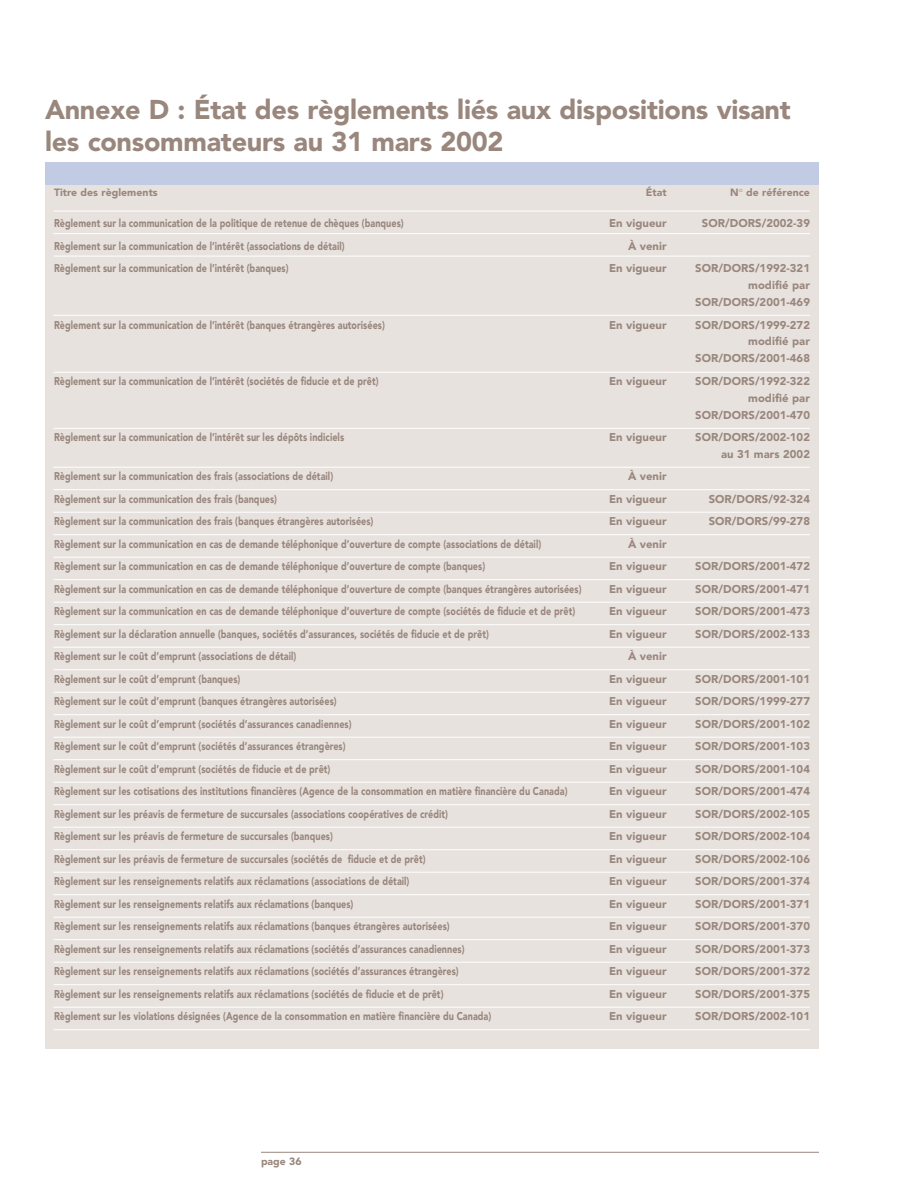
<style>
.page{position:relative;width:918px;height:1188px;background:#fff}
.page>*{position:absolute;margin:0;border:0;box-sizing:border-box;transform-origin:0 0}
.t1{font:900 27px/31.5px "Avenir";letter-spacing:-.01em;color:#99877d}
.t2{font:900 11.25px/22.5px "Avenir";letter-spacing:.005em;color:#99877d;scale:.8 1}
.t3{font:900 11.25px/22.5px "Avenir";letter-spacing:.005em;color:#99877d;text-align:right}
.t4{font:900 10.5px "Avenir";letter-spacing:.005em;color:#99877d}
</style>
<div class="page">
<hr style="left:261px;top:1152px;width:558px;height:1px;background:#99877d">
<div style="left:45px;top:162px;width:774px;height:23px;background:#c1cce4"></div>
<div style="left:45px;top:185px;width:774px;height:863px;background:#e8e2df"></div>
<hr style="left:53px;top:211px;width:757px;height:1px;background:#fff">
<hr style="left:53px;top:233px;width:757px;height:1px;background:#fff">
<hr style="left:53px;top:256px;width:757px;height:1px;background:#fff">
<hr style="left:53px;top:315px;width:757px;height:1px;background:#fff">
<hr style="left:53px;top:372px;width:757px;height:1px;background:#fff">
<hr style="left:53px;top:428px;width:757px;height:1px;background:#fff">
<hr style="left:53px;top:467px;width:757px;height:1px;background:#fff">
<hr style="left:53px;top:489px;width:757px;height:1px;background:#fff">
<hr style="left:53px;top:512px;width:757px;height:1px;background:#fff">
<hr style="left:53px;top:534px;width:757px;height:1px;background:#fff">
<hr style="left:53px;top:557px;width:757px;height:1px;background:#fff">
<hr style="left:53px;top:579px;width:757px;height:1px;background:#fff">
<hr style="left:53px;top:602px;width:757px;height:1px;background:#fff">
<hr style="left:53px;top:624px;width:757px;height:1px;background:#fff">
<hr style="left:53px;top:647px;width:757px;height:1px;background:#fff">
<hr style="left:53px;top:669px;width:757px;height:1px;background:#fff">
<hr style="left:53px;top:692px;width:757px;height:1px;background:#fff">
<hr style="left:53px;top:714px;width:757px;height:1px;background:#fff">
<hr style="left:53px;top:737px;width:757px;height:1px;background:#fff">
<hr style="left:53px;top:759px;width:757px;height:1px;background:#fff">
<hr style="left:53px;top:782px;width:757px;height:1px;background:#fff">
<hr style="left:53px;top:804px;width:757px;height:1px;background:#fff">
<hr style="left:53px;top:827px;width:757px;height:1px;background:#fff">
<hr style="left:53px;top:849px;width:757px;height:1px;background:#fff">
<hr style="left:53px;top:872px;width:757px;height:1px;background:#fff">
<hr style="left:53px;top:894px;width:757px;height:1px;background:#fff">
<hr style="left:53px;top:917px;width:757px;height:1px;background:#fff">
<hr style="left:53px;top:939px;width:757px;height:1px;background:#fff">
<hr style="left:53px;top:962px;width:757px;height:1px;background:#fff">
<hr style="left:53px;top:984px;width:757px;height:1px;background:#fff">
<hr style="left:53px;top:1007px;width:757px;height:1px;background:#fff">
<hr style="left:53px;top:1029px;width:757px;height:1px;background:#fff">
<h1 class="t1" style="left:45px;top:97px;width:747px">Annexe D : État des règlements liés aux dispositions visant les consommateurs au 31 mars 2002</h1>
<p class="t4" style="left:54px;top:188px;width:105px">Titre des règlements</p>
<p class="t4" style="left:646px;top:188px;width:22px">État</p>
<p class="t4" style="left:730px;top:188px;width:81px">N de référence</p>
<p class="t2" style="left:54px;top:213px;width:439px">Règlement sur la communication de la politique de retenue de chèques (banques)<br>Règlement sur la communication de l’intérêt (associations de détail)<br>Règlement sur la communication de l’intérêt (banques)</p>
<p class="t3" style="left:609px;top:213px;width:59px">En vigueur<br>À venir<br>En vigueur</p>
<p class="t2" style="left:54px;top:314px;width:415px">Règlement sur la communication de l’intérêt (banques étrangères autorisées)</p>
<p class="t3" style="left:609px;top:314px;width:59px">En vigueur</p>
<p class="t2" style="left:54px;top:371px;width:407px">Règlement sur la communication de l’intérêt (sociétés de fiducie et de prêt)</p>
<p class="t3" style="left:609px;top:371px;width:59px">En vigueur</p>
<p class="t2" style="left:54px;top:427px;width:364px">Règlement sur la communication de l’intérêt sur les dépôts indiciels</p>
<p class="t2" style="left:54px;top:466px;width:661px">Règlement sur la communication des frais (associations de détail)<br>Règlement sur la communication des frais (banques)<br>Règlement sur la communication des frais (banques étrangères autorisées)<br>Règlement sur la communication en cas de demande téléphonique d’ouverture de compte (associations de détail)<br>Règlement sur la communication en cas de demande téléphonique d’ouverture de compte (banques)<br>Règlement sur la communication en cas de demande téléphonique d’ouverture de compte (banques étrangères autorisées)<br>Règlement sur la communication en cas de demande téléphonique d’ouverture de compte (sociétés de fiducie et de prêt)<br>Règlement sur la déclaration annuelle (banques, sociétés d’assurances, sociétés de fiducie et de prêt)<br>Règlement sur le coût d’emprunt (associations de détail)<br>Règlement sur le coût d’emprunt (banques)<br>Règlement sur le coût d’emprunt (banques étrangères autorisées)<br>Règlement sur le coût d’emprunt (sociétés d’assurances canadiennes)<br>Règlement sur le coût d’emprunt (sociétés d’assurances étrangères)<br>Règlement sur le coût d’emprunt (sociétés de fiducie et de prêt)<br>Règlement sur les cotisations des institutions financières (Agence de la consommation en matière financière du Canada)<br>Règlement sur les préavis de fermeture de succursales (associations coopératives de crédit)<br>Règlement sur les préavis de fermeture de succursales (banques)<br>Règlement sur les préavis de fermeture de succursales (sociétés de fiducie et de prêt)<br>Règlement sur les renseignements relatifs aux réclamations (associations de détail)<br>Règlement sur les renseignements relatifs aux réclamations (banques)<br>Règlement sur les renseignements relatifs aux réclamations (banques étrangères autorisées)<br>Règlement sur les renseignements relatifs aux réclamations (sociétés d’assurances canadiennes)<br>Règlement sur les renseignements relatifs aux réclamations (sociétés d’assurances étrangères)<br>Règlement sur les renseignements relatifs aux réclamations (sociétés de fiducie et de prêt)<br>Règlement sur les violations désignées (Agence de la consommation en matière financière du Canada)</p>
<p class="t3" style="left:609px;top:427px;width:59px">En vigueur</p>
<p class="t3" style="left:609px;top:466px;width:59px">À venir<br>En vigueur<br>En vigueur<br>À venir<br>En vigueur<br>En vigueur<br>En vigueur<br>En vigueur<br>À venir<br>En vigueur<br>En vigueur<br>En vigueur<br>En vigueur<br>En vigueur<br>En vigueur<br>En vigueur<br>En vigueur<br>En vigueur<br>En vigueur<br>En vigueur<br>En vigueur<br>En vigueur<br>En vigueur<br>En vigueur<br>En vigueur</p>
<p class="t3" style="left:702px;top:213px;width:110px">SOR/DORS/2002-39</p>
<p class="t3" style="left:695px;top:261px;width:116px;line-height:16.8px">SOR/DORS/1992-321 modifié par<br>SOR/DORS/2001-469</p>
<p class="t3" style="left:695px;top:317px;width:116px;line-height:16.8px">SOR/DORS/1999-272 modifié par<br>SOR/DORS/2001-468</p>
<p class="t3" style="left:695px;top:373px;width:116px;line-height:16.8px">SOR/DORS/1992-322 modifié par<br>SOR/DORS/2001-470</p>
<p class="t3" style="left:695px;top:430px;width:116px;line-height:16.8px">SOR/DORS/2002-102 au 31 mars 2002</p>
<p class="t3" style="left:709px;top:489px;width:103px;text-align:left">SOR/DORS/92-324<br>SOR/DORS/99-278</p>
<p class="t3" style="left:695px;top:556px;width:116px;text-align:justify">SOR/DORS/2001-472<br>SOR/DORS/2001-471<br>SOR/DORS/2001-473<br>SOR/DORS/2002-133</p>
<p class="t3" style="left:695px;top:669px;width:116px;text-align:justify">SOR/DORS/2001-101<br>SOR/DORS/1999-277<br>SOR/DORS/2001-102<br>SOR/DORS/2001-103<br>SOR/DORS/2001-104<br>SOR/DORS/2001-474<br>SOR/DORS/2002-105<br>SOR/DORS/2002-104<br>SOR/DORS/2002-106<br>SOR/DORS/2001-374<br>SOR/DORS/2001-371<br>SOR/DORS/2001-370<br>SOR/DORS/2001-373<br>SOR/DORS/2001-372<br>SOR/DORS/2001-375<br>SOR/DORS/2002-101</p>
<p class="t4" style="left:261px;top:1157px;width:42px">page 36</p>
</div>
